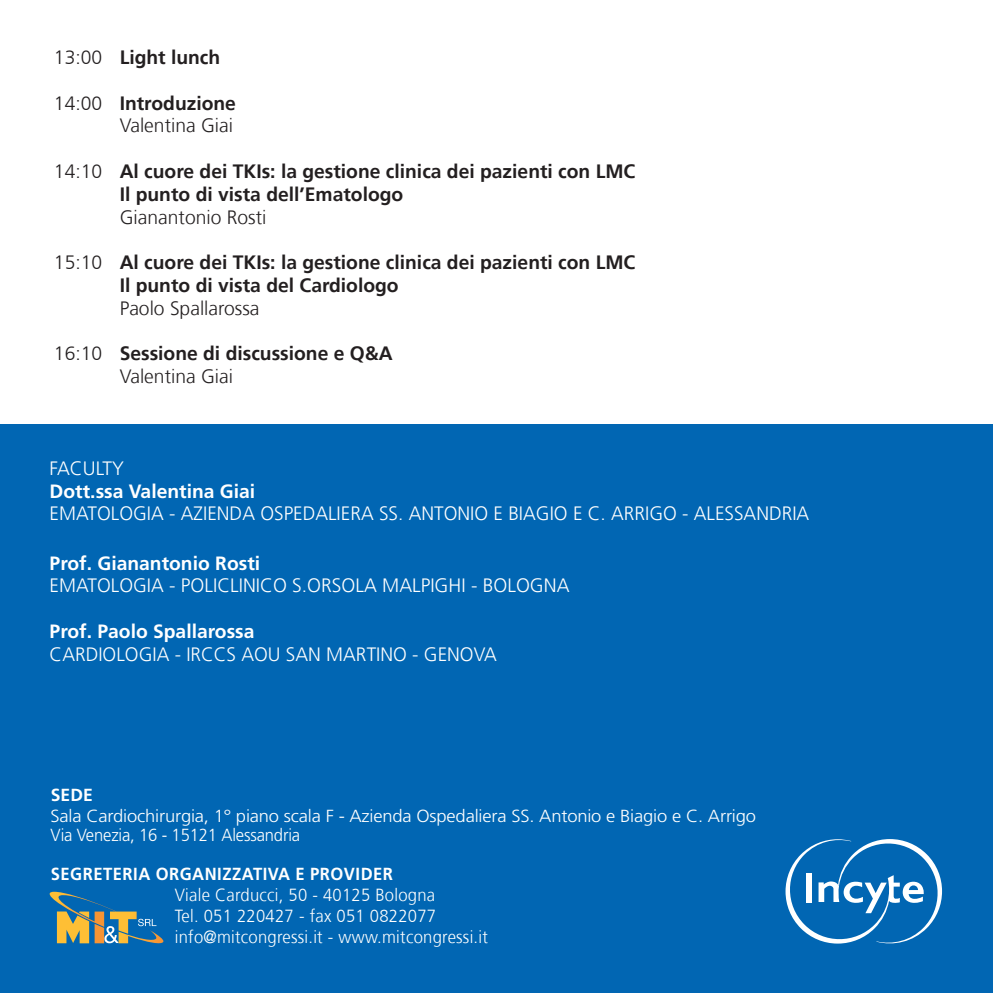
<style>
.page{position:relative;width:993px;height:993px;background:#fff}
.page>*{position:absolute;margin:0;border:0;box-sizing:border-box;transform-origin:0 0}
.t1{font:700 19.25px/22.8px "Frutiger";color:#231f20}
.t2{font:300 19.25px "Frutiger";color:#fff}
.t3{font:700 19.25px "Frutiger LT";color:#fff}
.t4{font:300 19.25px/22.8px "Frutiger";color:#231f20;text-align:right}
.t5{font:300 17.5px/19.2px "Frutiger LT";letter-spacing:-.01em;color:#fff;scale:1.05 1}
.t6{font:300 17.5px/21px "Frutiger";letter-spacing:.015em;color:#fff;scale:.95 1}
.t7{font:700 17.5px "Frutiger LT";letter-spacing:.03em;color:#fff;scale:.95 1}
.t8{font:700 17.5px "Frutiger LT";letter-spacing:.03em;color:#fff}
.s1{font-weight:300}
.s2{font-weight:700}
</style>
<div class="page">
<div style="left:0;top:424px;width:992px;height:568px;background:#0166b3"></div>
<svg style="left:49px;top:891px;width:115px;height:53px"></svg>
<svg style="left:785px;top:839px;width:157px;height:105px"></svg>
<p class="t1" style="left:54px;top:46px;width:168px"><span class="s1">13:00</span> Light lunch</p>
<p class="t4" style="left:54px;top:92px;width:183px">14:00 <span class="s2">Introduzione<br></span>Valentina Giai</p>
<p class="t1" style="left:120px;top:160px;width:517px;text-indent:-66px"><span class="s1">14:10</span> Al cuore dei TKIs: la gestione clinica dei pazienti con LMC<br>Il punto di vista dell’Ematologo</p>
<p class="t4" style="left:120px;top:206px;width:148px">Gianantonio Rosti</p>
<p class="t1" style="left:120px;top:251px;width:517px;text-indent:-66px"><span class="s1">15:10</span> Al cuore dei TKIs: la gestione clinica dei pazienti con LMC<br>Il punto di vista del Cardiologo</p>
<p class="t4" style="left:120px;top:297px;width:141px">Paolo Spallarossa</p>
<p class="t1" style="left:120px;top:342px;width:274px;text-indent:-66px"><span class="s1">16:10</span> Sessione di discussione e Q&amp;A<br><span class="s1">Valentina Giai</span></p>
<p class="t2" style="left:50px;top:457px;width:76px">FACULTY</p>
<p class="t3" style="left:50px;top:479px;width:207px">Dott.ssa Valentina Giai</p>
<p class="t2" style="left:50px;top:502px;width:761px">EMATOLOGIA - AZIENDA OSPEDALIERA SS. ANTONIO E BIAGIO E C. ARRIGO - ALESSANDRIA</p>
<p class="t3" style="left:50px;top:551px;width:212px">Prof. Gianantonio Rosti</p>
<p class="t2" style="left:50px;top:574px;width:521px">EMATOLOGIA - POLICLINICO S.ORSOLA MALPIGHI - BOLOGNA</p>
<p class="t3" style="left:50px;top:619px;width:206px">Prof. Paolo Spallarossa</p>
<p class="t2" style="left:50px;top:642px;width:448px">CARDIOLOGIA - IRCCS AOU SAN MARTINO - GENOVA</p>
<p class="t8" style="left:51px;top:784px;width:44px">SEDE</p>
<p class="t5" style="left:51px;top:806px;width:673px">Sala Cardiochirurgia, 1° piano scala F - Azienda Ospedaliera SS. Antonio e Biagio e C. Arrigo<br>Via Venezia, 16 - 15121 Alessandria</p>
<p class="t7" style="left:51px;top:862px;width:362px">SEGRETERIA ORGANIZZATIVA E PROVIDER</p>
<p class="t6" style="left:175px;top:883px;width:331px">Viale Carducci, 50 - 40125 Bologna<br>Tel. 051 220427 - fax 051 0822077 info@mitcongressi.it - www.mitcongressi.it</p>
</div>
